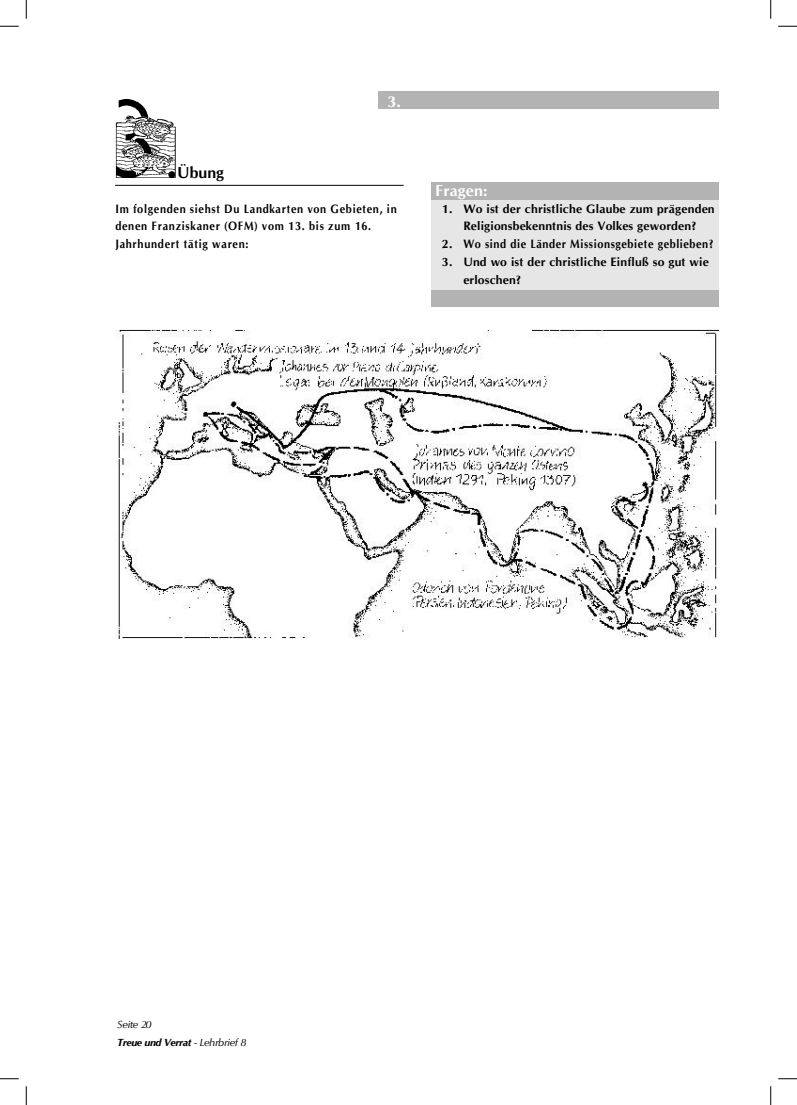
<style>
.page{position:relative;width:797px;height:1105px;background:#fff}
.page>*{position:absolute;margin:0;border:0;box-sizing:border-box;transform-origin:0 0}
.t1{font:700 16px "CG Omega";letter-spacing:.01em;color:#fff}
.t2{font:700 16px "CG Omega";color:#000}
.t3{font:700 12.25px/17.9px "CG Omega";letter-spacing:.05em;color:#000;scale:.9 1}
.t4{font:700 12.25px/17.9px "CG Omega";letter-spacing:.01em;color:#000;text-align:center}
.t5{font:700 12.25px/17.9px "CG Omega";letter-spacing:.015em;color:#000}
.t6{font:700 12.25px "CG Omega";letter-spacing:.05em;color:#000}
.t7{font:italic 10.25px/17.8px "CG Omega";letter-spacing:-.04em;color:#000;scale:1.08 1}
.s1{font-weight:700}
</style>
<div class="page">
<div style="left:431px;top:182px;width:287px;height:18px;background:#b3b3b3"></div>
<div style="left:431px;top:289px;width:287px;height:18px;background:#b3b3b3"></div>
<div style="left:431px;top:200px;width:287px;height:89px;background:#e6e6e6"></div>
<div style="left:378px;top:91px;width:340px;height:17px;background:#b3b3b3"></div>
<hr style="left:115px;top:185px;width:288px;height:1px;background:#000">
<img style="left:115px;top:99px;width:60px;height:79px">
<img style="left:115px;top:330px;width:603px;height:308px">
<svg style="left:0;top:25px;width:19px;height:2px"></svg>
<svg style="left:778px;top:25px;width:19px;height:2px"></svg>
<svg style="left:0;top:1078px;width:19px;height:1px"></svg>
<svg style="left:778px;top:1078px;width:19px;height:1px"></svg>
<svg style="left:25px;top:0;width:2px;height:19px"></svg>
<svg style="left:25px;top:1086px;width:2px;height:19px"></svg>
<svg style="left:770px;top:0;width:1px;height:19px"></svg>
<svg style="left:770px;top:1086px;width:1px;height:19px"></svg>
<h1 class="t1" style="left:387px;top:92px;width:15px">3.</h1>
<h1 class="t2" style="left:177px;top:163px;width:48px">Übung</h1>
<p class="t3" style="left:115px;top:199px;width:314px">Im folgenden siehst Du Landkarten von Gebieten, in denen Franziskaner (OFM) vom 13. bis zum 16.<br>Jahrhundert tätig waren:</p>
<h1 class="t1" style="left:435px;top:181px;width:54px">Fragen:</h1>
<p class="t4" style="left:442px;top:199px;width:274px">1. Wo ist der christliche Glaube zum prägenden<br>Religionsbekenntnis des Volkes geworden?</p>
<p class="t6" style="left:442px;top:237px;width:273px">2. Wo sind die Länder Missionsgebiete geblieben?</p>
<p class="t5" style="left:463px;top:253px;width:247px;text-indent:-22px">3. Und wo ist der christliche Einfluß so gut wie erloschen?</p>
<p class="t7" style="left:117px;top:1016px;width:121px">Seite 20<br><span class="s1">Treue und Verrat</span> - Lehrbrief 8</p>
</div>
